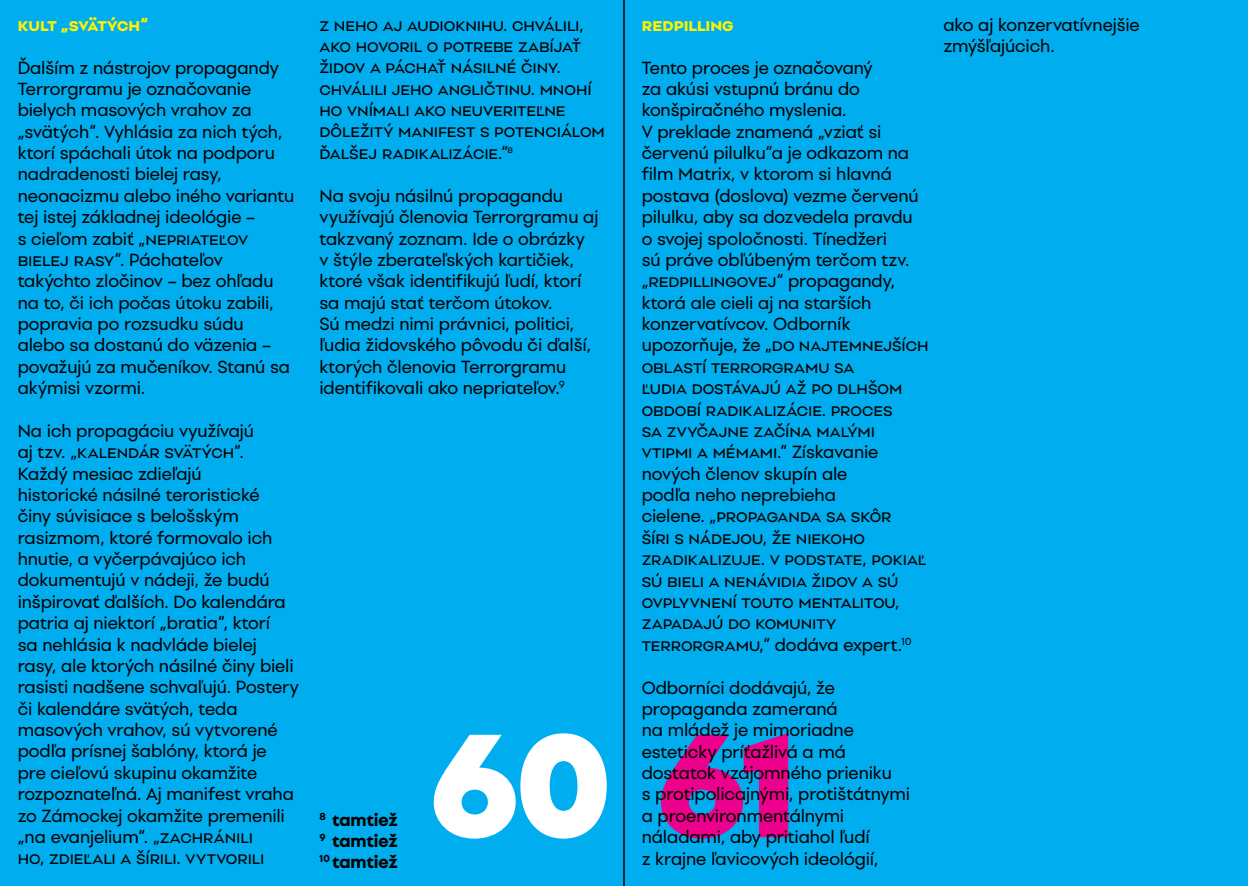
<style>
.page{position:relative;width:1248px;height:886px;background:#fff}
.page>*{position:absolute;margin:0;border:0;box-sizing:border-box;transform-origin:0 0}
.t1{font:900 146.25px "Setup Grotesk Macron";color:#fff}
.t2{font:17.5px/21.4px "Setup Grotesk";letter-spacing:-.005em;color:#000}
.t3{font:700 17.5px/21.4px "Setup Grotesk";letter-spacing:-.005em;color:#000;text-align:justify}
.t4{font:700 17.5px "Setup Grotesk";color:#fff200}
.s1{color:#ec008c}
</style>
<div class="page">
<div style="left:0;top:0;width:1247px;height:886px;background:#00aeef"></div>
<hr style="left:623px;top:0;width:1px;height:886px;background:#000">
<p class="t4" style="left:18px;top:11px;width:132px">kult „svätých“</p>
<p class="t2" style="left:18px;top:57px;width:278px">Ďalším z nástrojov propagandy<br>Terrorgramu je označovanie bielych masových vrahov za „svätých“. Vyhlásia za nich tých, ktorí spáchali útok na podporu nadradenosti bielej rasy, neonacizmu alebo iného variantu tej istej základnej ideológie –<br>s cieľom zabiť „nepriateľov bielej rasy“. Páchateľov takýchto zločinov – bez ohľadu na to, či ich počas útoku zabili, popravia po rozsudku súdu alebo sa dostanú do väzenia – považujú za mučeníkov. Stanú sa akýmisi vzormi.</p>
<p class="t2" style="left:18px;top:420px;width:282px">Na ich propagáciu využívajú<br>aj tzv. „kalendár svätých“.<br>Každý mesiac zdieľajú<br>historické násilné teroristické<br>činy súvisiace s belošským rasizmom, ktoré formovalo ich hnutie, a vyčerpávajúco ich dokumentujú v nádeji, že budú inšpirovať ďalších. Do kalendára patria aj niektorí „bratia“, ktorí<br>sa nehlásia k nadvláde bielej rasy, ale ktorých násilné činy bieli rasisti nadšene schvaľujú. Postery či kalendáre svätých, teda masových vrahov, sú vytvorené podľa prísnej šablóny, ktorá je pre cieľovú skupinu okamžite rozpoznateľná. Aj manifest vraha zo Zámockej okamžite premenili „na evanjelium“. „zachránili<br>ho, zdieľali a šírili. vytvorili</p>
<p class="t2" style="left:319px;top:14px;width:287px">z neho aj audioknihu. chválili, ako hovoril o potrebe zabíjať židov a páchať násilné činy. chválili jeho angličtinu. mnohí ho vnímali ako neuveriteľne dôležitý manifest s potenciálom ďalšej radikalizácie.“<sup>8</sup></p>
<p class="t2" style="left:319px;top:185px;width:281px">Na svoju násilnú propagandu využívajú členovia Terrorgramu aj takzvaný zoznam. Ide o obrázky<br>v štýle zberateľských kartičiek, ktoré však identifikujú ľudí, ktorí sa majú stať terčom útokov.<br>Sú medzi nimi právnici, politici, ľudia židovského pôvodu či ďalší, ktorých členovia Terrorgramu identifikovali ako nepriateľov.<sup>9</sup></p>
<p class="t4" style="left:641px;top:11px;width:93px">redpilling</p>
<p class="t2" style="left:641px;top:57px;width:288px">Tento proces je označovaný<br>za akúsi vstupnú bránu do konšpiračného myslenia.<br>V preklade znamená „vziať si červenú pilulku“a je odkazom na film Matrix, v ktorom si hlavná postava (doslova) vezme červenú pilulku, aby sa dozvedela pravdu<br>o svojej spoločnosti. Tínedžeri<br>sú práve obľúbeným terčom tzv. „redpillingovej“ propagandy, ktorá ale cieli aj na starších konzervatívcov. Odborník upozorňuje, že „do najtemnejších oblastí terrorgramu sa<br>ľudia dostávajú až po dlhšom období radikalizácie. proces<br>sa zvyčajne začína malými vtipmi a mémami.“ Získavanie nových členov skupín ale<br>podľa neho neprebieha<br>cielene. „propaganda sa skôr<br>šíri s nádejou, že niekoho zradikalizuje. v podstate, pokiaľ sú bieli a nenávidia židov a sú ovplyvnení touto mentalitou, zapadajú do komunity terrorgramu,“ dodáva expert.<sup>10</sup></p>
<p class="t2" style="left:641px;top:677px;width:270px">Odborníci dodávajú, že propaganda zameraná<br>na mládež je mimoriadne esteticky príťažlivá a má dostatok vzájomného prieniku<br>s protipolicajnými, protištátnymi a proenvironmentálnymi náladami, aby pritiahol ľudí<br>z krajne ľavicových ideológií,</p>
<h1 class="t1" style="left:430px;top:666px;width:369px">60 <span class="s1">61</span></h1>
<p class="t3" style="left:319px;top:809px;width:80px"><sup>8</sup> tamtiež <sup>9</sup> tamtiež <sup>10</sup> tamtiež</p>
<p class="t2" style="left:943px;top:14px;width:198px">ako aj konzervatívnejšie zmýšľajúcich.</p>
</div>
